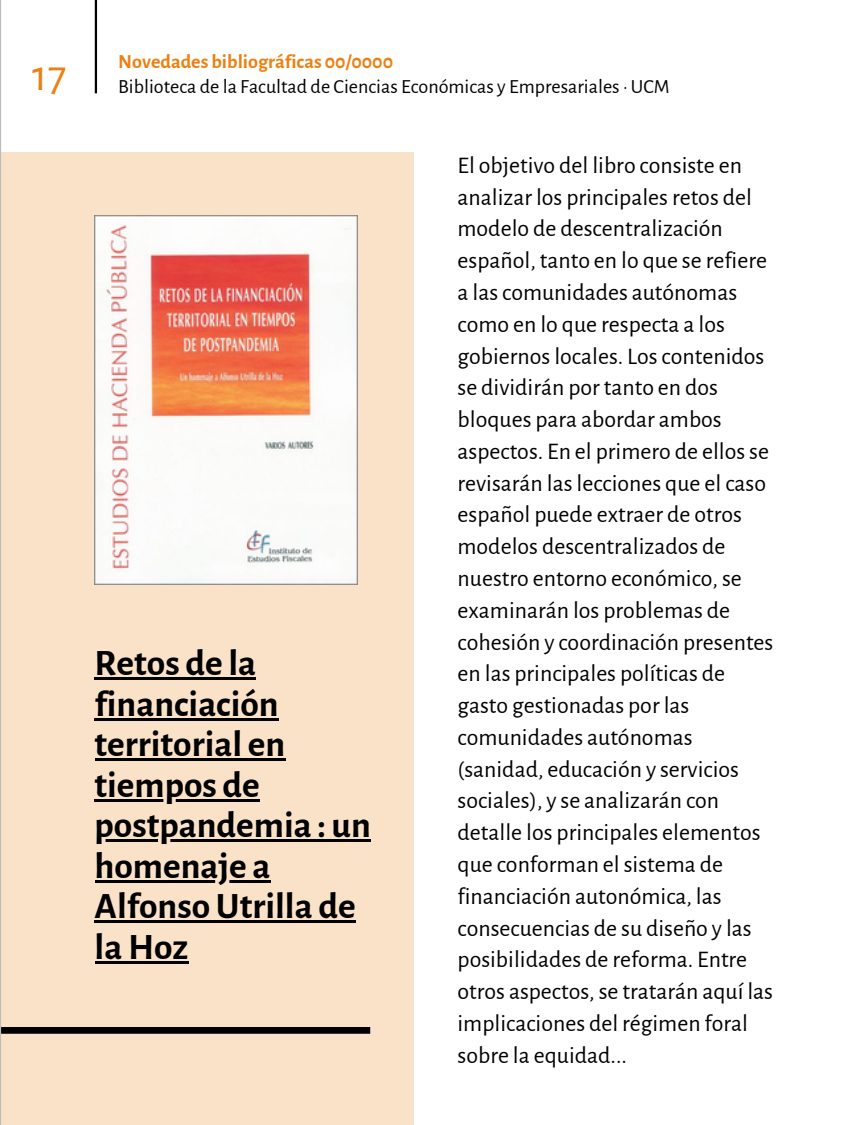
<style>
.page{position:relative;width:844px;height:1125px;background:#fff}
.page>*{position:absolute;margin:0;border:0;box-sizing:border-box;transform-origin:0 0}
.t1{font:45px "Alegreya Sans";color:#eb8113}
.t2{font:700 37.5px/40.5px "Alegreya Sans";color:#000}
.t3{font:23.7px/31.8px "Alegreya Sans";color:#000}
.t4{font:20.1px "Alegreya Sans";color:#000}
.t5{font:700 20.1px "Alegreya Sans";color:#eb8113}
</style>
<div class="page">
<div style="left:0;top:153px;width:413px;height:972px;background:#fae2c9"></div>
<div style="left:0;top:1027px;width:370px;height:7px;background:#000"></div>
<hr style="left:95px;top:0;width:2px;height:93px;background:#000">
<hr style="left:0;top:0;width:1px;height:1125px;background:#bcbdbe">
<img style="left:95px;top:216px;width:263px;height:369px">
<hr style="left:95px;top:677px;width:161px;height:3px;background:#000">
<hr style="left:95px;top:718px;width:184px;height:2px;background:#000">
<hr style="left:95px;top:758px;width:190px;height:3px;background:#000">
<hr style="left:95px;top:799px;width:165px;height:2px;background:#000">
<hr style="left:95px;top:839px;width:276px;height:3px;background:#000">
<hr style="left:95px;top:880px;width:175px;height:2px;background:#000">
<hr style="left:95px;top:920px;width:261px;height:3px;background:#000">
<hr style="left:95px;top:961px;width:93px;height:2px;background:#000">
<p class="t1" style="left:32px;top:54px;width:36px">17</p>
<p class="t5" style="left:118px;top:52px;width:276px">Novedades bibliográficas 00/0000</p>
<p class="t4" style="left:118px;top:77px;width:553px">Biblioteca de la Facultad de Ciencias Económicas y Empresariales · UCM</p>
<p class="t2" style="left:95px;top:644px;width:278px">Retos de la financiación territorial en tiempos de postpandemia : un homenaje a<br>AlfonsoUtrilla de laHoz</p>
<p class="t3" style="left:457px;top:150px;width:317px">El objetivo del libro consiste en analizar los principales retos del modelo de descentralización español, tanto en lo que se refiere a las comunidades autónomas como en lo que respecta a los gobiernos locales. Los contenidos se dividirán por tanto en dos bloques para abordar ambos aspectos. En el primero de ellos se revisarán las lecciones que el caso español puede extraer de otros modelos descentralizados de nuestro entorno económico, se examinarán los problemas de cohesión y coordinación presentes en las principales políticas de gasto gestionadas por las comunidades autónomas (sanidad, educación y servicios sociales), y se analizarán con detalle los principales elementos que conforman el sistema de financiación autonómica, las consecuencias de su diseño y las posibilidades de reforma. Entre otros aspectos, se tratarán aquí las implicaciones del régimen foral sobre la equidad...</p>
</div>
